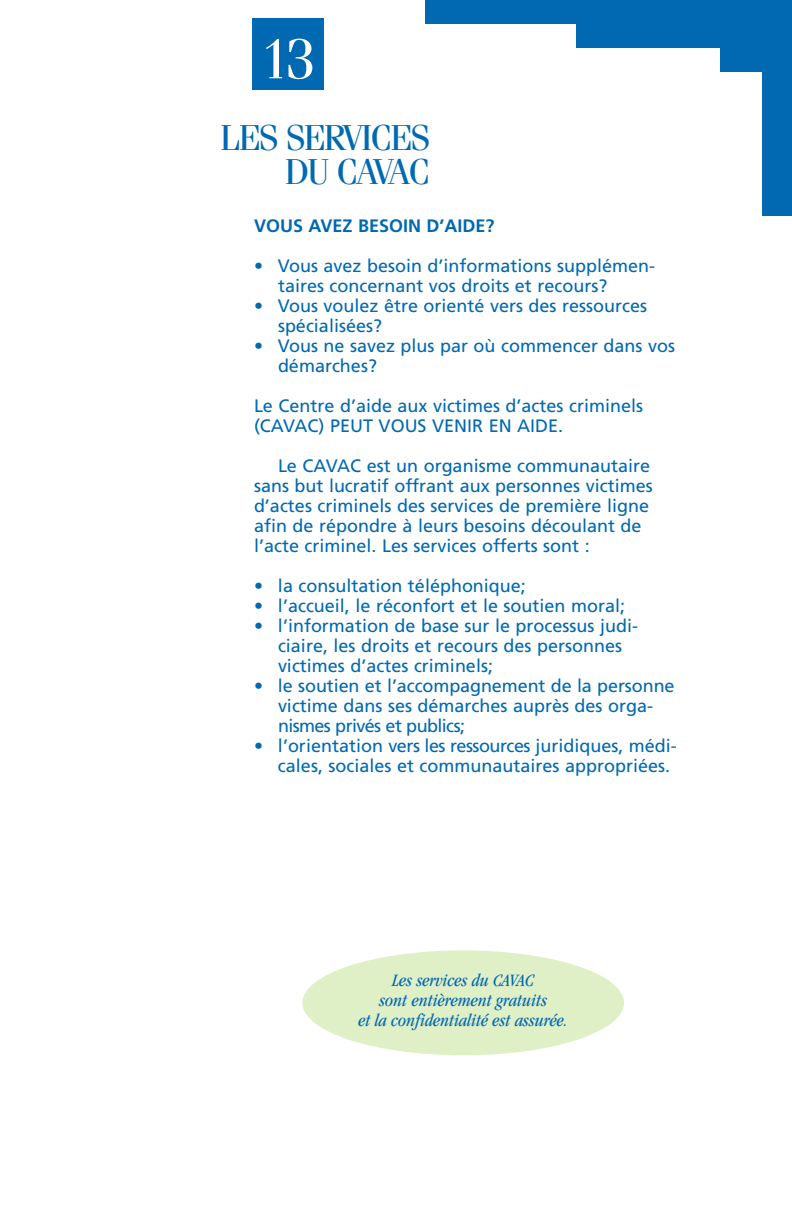
<style>
.page{position:relative;width:792px;height:1224px;background:#fff}
.page>*{position:absolute;margin:0;border:0;box-sizing:border-box;transform-origin:0 0}
.t1{font:56px "Fenice";color:#fff}
.t2{font:36px/34px "Fenice";letter-spacing:-.055em;color:#0169b1;text-align:right}
.t3{font:18px/20px "Frutiger";color:#0169b1}
.t4{font:italic condensed 18px/20px "Garamond";color:#0169b1;text-align:center}
.t5{font:700 18px "Frutiger";color:#0169b1}
</style>
<div class="page">
<div style="left:252px;top:18px;width:72px;height:72px;background:#0169b1"></div>
<div style="left:425px;top:0;width:367px;height:24px;background:#0169b1"></div>
<div style="left:576px;top:24px;width:216px;height:24px;background:#0169b1"></div>
<div style="left:720px;top:48px;width:72px;height:24px;background:#0169b1"></div>
<div style="left:762px;top:48px;width:30px;height:168px;background:#0169b1"></div>
<div style="left:302px;top:950px;width:322px;height:105px;background:#dfefc6;border-radius:50%"></div>
<h1 class="t1" style="left:260px;top:36px;width:58px">13</h1>
<h2 class="t2" style="left:220px;top:122px;width:212px">LES SERVICES<br>DU CAVAC</h2>
<p class="t5" style="left:254px;top:218px;width:242px">VOUS AVEZ BESOIN D’AIDE?</p>
<p class="t3" style="left:278px;top:257px;width:379px;text-indent:-24px">• Vous avez besoin d’informations supplémen&shy;taires concernant vos droits et recours?</p>
<p class="t3" style="left:278px;top:297px;width:371px;text-indent:-24px">• Vous voulez être orienté vers des ressources spécialisées?</p>
<p class="t3" style="left:278px;top:337px;width:399px;text-indent:-24px">• Vous ne savez plus par où commencer dans vos démarches?</p>
<p class="t3" style="left:254px;top:397px;width:391px">Le Centre d’aide aux victimes d’actes criminels (CAVAC) PEUT VOUS VENIR EN AIDE.</p>
<p class="t3" style="left:254px;top:457px;width:400px;text-indent:24px">Le CAVAC est un organisme communautaire sans but lucratif offrant aux personnes victimes d’actes criminels des services de première ligne afin de répondre à leurs besoins découlant de l’acte criminel. Les services offerts sont :</p>
<p class="t3" style="left:254px;top:577px;width:273px">• la consultation téléphonique;</p>
<p class="t3" style="left:254px;top:597px;width:373px">• l’accueil, le réconfort et le soutien moral;</p>
<p class="t3" style="left:278px;top:617px;width:362px;text-indent:-24px">• l’information de base sur le processus judi&shy;ciaire, les droits et recours des personnes victimes d’actes criminels;</p>
<p class="t3" style="left:278px;top:677px;width:398px;text-indent:-24px">• le soutien et l’accompagnement de la personne victime dans ses démarches auprès des orga&shy;nismes privés et publics;</p>
<p class="t3" style="left:278px;top:737px;width:400px;text-indent:-24px">• l’orientation vers les ressources juridiques, médi&shy;cales, sociales et communautaires appropriées.</p>
<p class="t4" style="left:358px;top:971px;width:211px">Les services du CAVAC<br>sont entièrement gratuits<br>et la confidentialité est assurée.</p>
</div>
